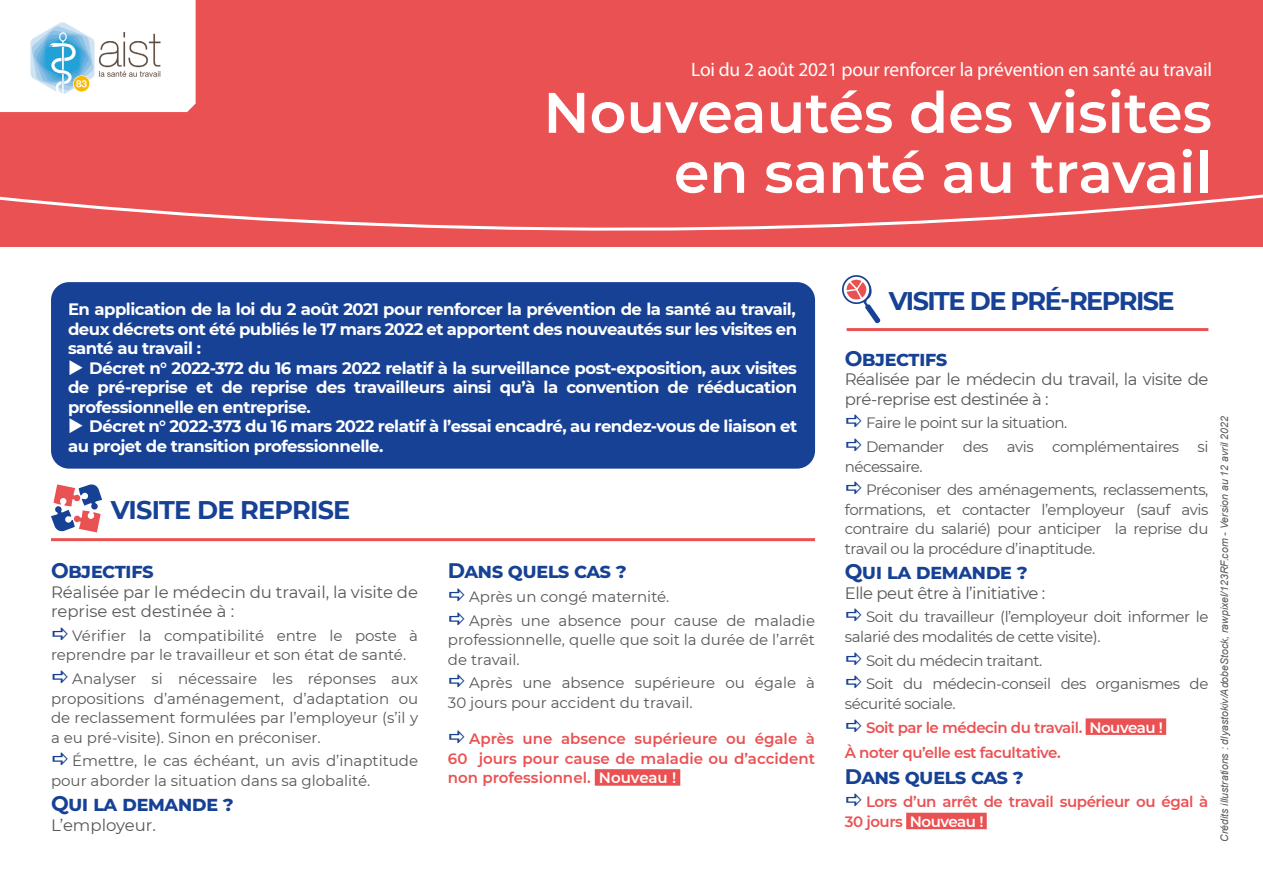
<style>
.page{position:relative;width:1263px;height:893px;background:#fff}
.page>*{position:absolute;margin:0;border:0;box-sizing:border-box;transform-origin:0 0}
.t1{font:600 57px/60px "Montserrat";color:#fff;text-align:right}
.t2{font:700 25.5px "Montserrat";letter-spacing:-.06em;color:#164194}
.t3{font:700 25.5px "Montserrat";letter-spacing:-.03em;color:#164194}
.t4{font:700 21px "Montserrat";letter-spacing:-.03em;color:#164194}
.t5{font:19.5px "Myriad Pro";letter-spacing:-.01em;color:#fff}
.t6{font:700 16.5px/19.5px "Montserrat";letter-spacing:-.03em;color:#fff;text-align:justify}
.t7{font:16.5px/19.5px "Montserrat";letter-spacing:-.03em;color:#575756}
.t8{font:16.5px/19.5px "Montserrat";color:#575756}
.t9{font:15px/19.5px "Montserrat";letter-spacing:-.015em;color:#575756}
.t10{font:600 15px/19.5px "Montserrat";letter-spacing:-.03em;color:#ea5153}
.t11{font:italic 10.5px "Arial";color:#575756}
.s1{color:#fff}
.s2{font-weight:400;color:#575756}
</style>
<div class="page">
<div style="left:0;top:0;width:1263px;height:247px;background:#ea5153"></div>
<svg style="left:0;top:194px;width:1263px;height:37px"></svg>
<div style="left:51px;top:282px;width:764px;height:187px;background:#164194;border-radius:18px"></div>
<hr style="left:51px;top:538px;width:764px;height:3px;background:#ea5153">
<div style="left:595px;top:769px;width:85px;height:17px;background:#ea5153"></div>
<hr style="left:846px;top:328px;width:362px;height:3px;background:#ea5153">
<div style="left:1086px;top:718px;width:80px;height:17px;background:#ea5153"></div>
<div style="left:906px;top:813px;width:81px;height:16px;background:#ea5153"></div>
<svg style="left:51px;top:484px;width:51px;height:48px"></svg>
<svg style="left:842px;top:275px;width:39px;height:48px"></svg>
<div style="left:0;top:0;width:196px;height:112px;background:#fff"></div>
<img style="left:24px;top:17px;width:142px;height:84px">
<h3 class="t5" style="left:691px;top:58px;width:522px">Loi du 2 août 2021 pour renforcer la prévention en santé au travail</h3>
<h1 class="t1" style="left:543px;top:80px;width:670px">Nouveautés des visites en santé au travail</h1>
<p class="t6" style="left:68px;top:299px;width:731px">En application de la loi du 2 août 2021 pour renforcer la prévention de la santé au travail, deux décrets ont été publiés le 17 mars 2022 et apportent des nouveautés sur les visites en santé au travail :</p>
<p class="t6" style="left:68px;top:357px;width:730px;text-indent:21px">Décret n° 2022-372 du 16 mars 2022 relatif à la surveillance post-exposition, aux visites de pré-reprise et de reprise des travailleurs ainsi qu’à la convention de rééducation professionnelle en entreprise.</p>
<p class="t6" style="left:68px;top:416px;width:731px;text-indent:21px">Décret n° 2022-373 du 16 mars 2022 relatif à l’essai encadré, au rendez-vous de liaison et au projet de transition professionnelle.</p>
<h2 class="t3" style="left:111px;top:492px;width:241px">VISITE DE REPRISE</h2>
<h3 class="t4" style="left:51px;top:556px;width:104px">Objectifs</h3>
<p class="t8" style="left:51px;top:581px;width:369px">Réalisée par le médecin du travail, la visite de reprise est destinée à :</p>
<p class="t9" style="left:51px;top:625px;width:369px;text-indent:21px">Vérifier la compatibilité entre le poste à reprendre par le travailleur et son état de santé.</p>
<p class="t9" style="left:51px;top:668px;width:369px;text-align:justify;text-indent:21px">Analyser si nécessaire les réponses aux propositions d’aménagement, d’adaptation ou de reclassement formulées par l’employeur (s’il y a eu pré-visite). Sinon en préconiser.</p>
<p class="t9" style="left:51px;top:751px;width:369px;text-indent:21px">Émettre, le cas échéant, un avis d’inaptitude pour aborder la situation dans sa globalité.</p>
<h3 class="t4" style="left:51px;top:788px;width:185px">Qui la demande ?</h3>
<p class="t8" style="left:51px;top:814px;width:106px">L’employeur.</p>
<h3 class="t4" style="left:448px;top:556px;width:181px">Dans quels cas ?</h3>
<p class="t9" style="left:469px;top:584px;width:347px;line-height:23.7px">Après un congé maternité.<br>Après une absence pour cause de maladie</p>
<p class="t9" style="left:448px;top:629px;width:369px">professionnelle, quelle que soit la durée de l’arrêt de travail.</p>
<p class="t9" style="left:448px;top:673px;width:369px;text-indent:21px">Après une absence supérieure ou égale à<br>30 jours pour accident du travail.</p>
<p class="t10" style="left:448px;top:729px;width:369px;text-align:justify;text-indent:21px">Après une absence supérieure ou égale à 60 jours pour cause de maladie ou d’accident non professionnel. <span class="s1">Nouveau !</span></p>
<h2 class="t2" style="left:889px;top:283px;width:287px">VISITE DE PRÉ-REPRISE</h2>
<h3 class="t4" style="left:845px;top:343px;width:104px">Objectifs</h3>
<p class="t7" style="left:845px;top:369px;width:365px">Réalisée par le médecin du travail, la visite de pré-reprise est destinée à :</p>
<p class="t9" style="left:866px;top:411px;width:344px;line-height:23.7px">Faire le point sur la situation.<br>Demander des avis complémentaires si</p>
<p class="t9" style="left:866px;top:454px;width:344px;line-height:23.7px;text-indent:-21px">nécessaire.<br>Préconiser des aménagements, reclassements,</p>
<p class="t9" style="left:845px;top:499px;width:365px;text-align:justify">formations, et contacter l’employeur (sauf avis contraire du salarié) pour anticiper la reprise du travail ou la procédure d’inaptitude.</p>
<h3 class="t4" style="left:845px;top:556px;width:185px">Qui la demande ?</h3>
<p class="t7" style="left:845px;top:582px;width:202px">Elle peut être à l’initiative :</p>
<p class="t9" style="left:845px;top:607px;width:365px;text-indent:21px">Soit du travailleur (l’employeur doit informer le salarié des modalités de cette visite).</p>
<p class="t9" style="left:866px;top:648px;width:344px;line-height:23.7px">Soit du médecin traitant.<br>Soit du médecin-conseil des organismes de</p>
<p class="t10" style="left:866px;top:691px;width:298px;line-height:23.7px;text-indent:-21px"><span class="s2">sécurité sociale.<br></span>Soit par le médecin du travail. <span class="s1">Nouveau !</span></p>
<p class="t10" style="left:845px;top:743px;width:217px">À noter qu’elle est facultative.</p>
<h3 class="t4" style="left:845px;top:761px;width:181px">Dans quels cas ?</h3>
<p class="t10" style="left:845px;top:792px;width:365px;text-indent:21px">Lors d’un arrêt de travail supérieur ou égal à<br>30 jours <span class="s1">Nouveau !</span></p>
<p class="t11" style="left:1217px;top:842px;width:427px;rotate:-90deg">Crédits illustrations : dlyastokiv/AdobeStock, rawpixel/123RF.com - Version au 12 avril 2022</p>
</div>
